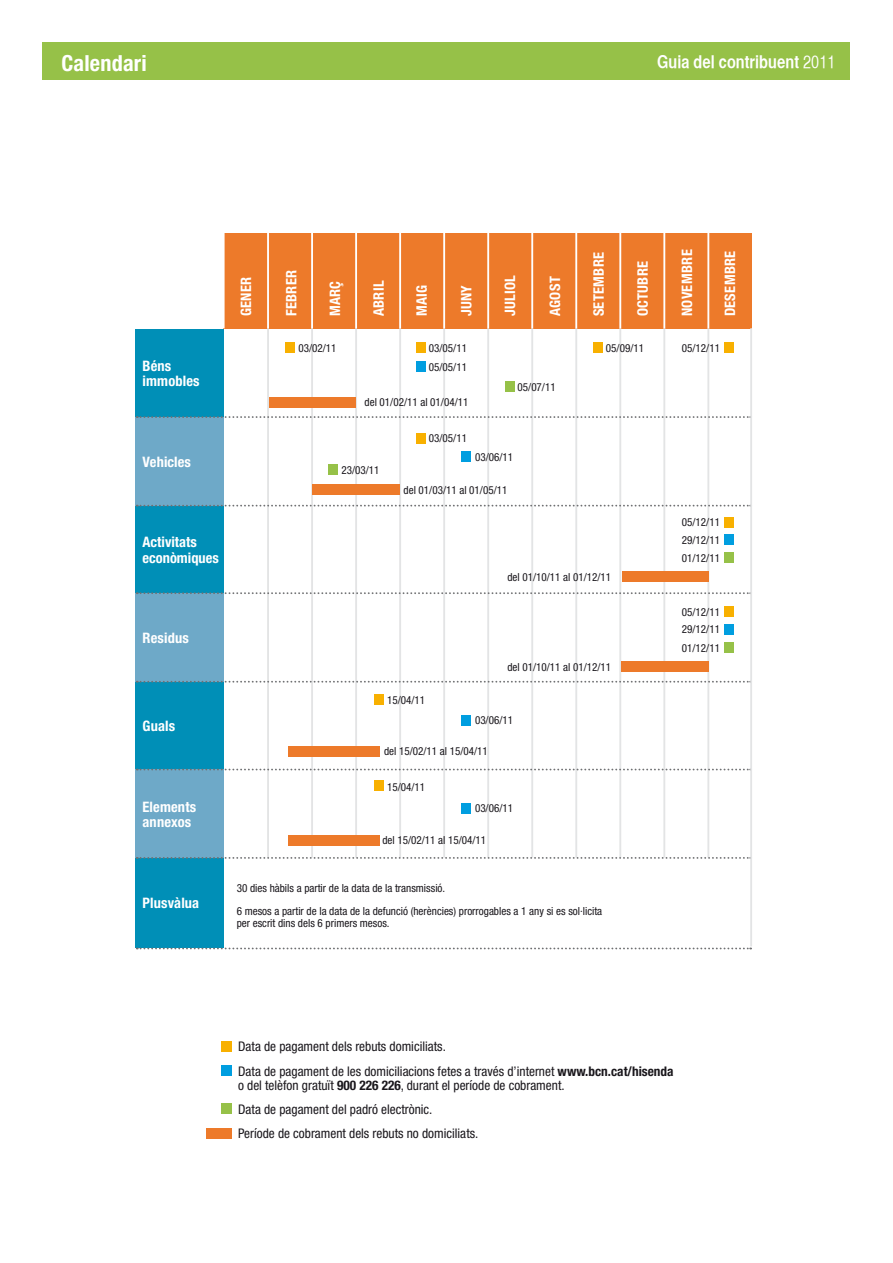
<style>
.page{position:relative;width:893px;height:1263px;background:#fff}
.page>*{position:absolute;margin:0;border:0;box-sizing:border-box;transform-origin:0 0}
.texto_calendario{font:700 condensed 22.2px "Helvetica Neue";letter-spacing:.01em;color:#fff}
.t1{font:17.7px "Helvetica CY Bold";color:#fff}
.texto_calendario-2{font:700 condensed 14.4px/15.6px "Helvetica Neue";letter-spacing:.01em;color:#fff}
.texto_peque{font:condensed 13.35px/13.8px "Helvetica Neue";color:#1a171c}
.titulo_impuesto{font:condensed 11.1px "Helvetica Neue";color:#1a171c}
.texto_peque-2{font:condensed 11.1px/12.1px "Helvetica Neue";color:#1a171c}
.s1{font-family:"Helvetica CY Plain"}
.s2{font-weight:700}
</style>
<div class="page">
<div style="left:221px;top:1041px;width:11px;height:11px;background:#f8b000"></div>
<div style="left:221px;top:1065px;width:11px;height:11px;background:#009ee0"></div>
<div style="left:221px;top:1104px;width:11px;height:10px;background:#96c148"></div>
<div style="left:206px;top:1128px;width:26px;height:10px;background:#ed7a2a"></div>
<div style="left:43px;top:43px;width:807px;height:37px;background:#96c148"></div>
<div style="left:223px;top:233px;width:528px;height:95px;background:#ed7a2a"></div>
<hr style="left:311px;top:147px;width:2px;height:181px;background:#fff">
<hr style="left:267px;top:147px;width:2px;height:181px;background:#fff">
<hr style="left:223px;top:147px;width:2px;height:181px;background:#fff">
<hr style="left:399px;top:147px;width:2px;height:181px;background:#fff">
<hr style="left:355px;top:147px;width:2px;height:181px;background:#fff">
<hr style="left:487px;top:147px;width:2px;height:181px;background:#fff">
<hr style="left:443px;top:147px;width:2px;height:181px;background:#fff">
<hr style="left:575px;top:147px;width:2px;height:181px;background:#fff">
<hr style="left:531px;top:147px;width:2px;height:181px;background:#fff">
<hr style="left:663px;top:147px;width:2px;height:181px;background:#fff">
<hr style="left:707px;top:147px;width:2px;height:181px;background:#fff">
<hr style="left:619px;top:147px;width:2px;height:181px;background:#fff">
<div style="left:135px;top:329px;width:88px;height:88px;background:#008fb7"></div>
<div style="left:135px;top:505px;width:88px;height:88px;background:#008fb7"></div>
<div style="left:135px;top:681px;width:88px;height:88px;background:#008fb7"></div>
<div style="left:135px;top:857px;width:88px;height:91px;background:#008fb7"></div>
<div style="left:135px;top:417px;width:88px;height:88px;background:#6ea9c8"></div>
<div style="left:135px;top:593px;width:88px;height:88px;background:#6ea9c8"></div>
<div style="left:135px;top:769px;width:88px;height:88px;background:#6ea9c8"></div>
<hr style="left:267px;top:328px;width:2px;height:529px;background:#e3e4e5">
<hr style="left:311px;top:328px;width:2px;height:529px;background:#e3e4e5">
<hr style="left:355px;top:328px;width:2px;height:529px;background:#e3e4e5">
<hr style="left:399px;top:328px;width:2px;height:529px;background:#e3e4e5">
<hr style="left:443px;top:328px;width:2px;height:529px;background:#e3e4e5">
<hr style="left:487px;top:328px;width:2px;height:529px;background:#e3e4e5">
<hr style="left:531px;top:328px;width:2px;height:529px;background:#e3e4e5">
<hr style="left:575px;top:328px;width:2px;height:529px;background:#e3e4e5">
<hr style="left:619px;top:328px;width:2px;height:529px;background:#e3e4e5">
<hr style="left:663px;top:328px;width:2px;height:529px;background:#e3e4e5">
<hr style="left:707px;top:328px;width:2px;height:529px;background:#e3e4e5">
<div style="left:269px;top:397px;width:86px;height:10px;background:#ed7a2a"></div>
<div style="left:312px;top:485px;width:87px;height:10px;background:#ed7a2a"></div>
<div style="left:622px;top:571px;width:86px;height:10px;background:#ed7a2a"></div>
<div style="left:416px;top:362px;width:10px;height:10px;background:#009ee0"></div>
<div style="left:505px;top:381px;width:9px;height:10px;background:#96c148"></div>
<div style="left:329px;top:464px;width:9px;height:10px;background:#96c148"></div>
<div style="left:462px;top:451px;width:9px;height:11px;background:#009ee0"></div>
<div style="left:724px;top:535px;width:9px;height:10px;background:#009ee0"></div>
<div style="left:724px;top:553px;width:9px;height:10px;background:#96c148"></div>
<div style="left:288px;top:746px;width:92px;height:11px;background:#ed7a2a"></div>
<div style="left:461px;top:715px;width:10px;height:10px;background:#009ee0"></div>
<div style="left:288px;top:835px;width:92px;height:10px;background:#ed7a2a"></div>
<div style="left:461px;top:803px;width:10px;height:10px;background:#009ee0"></div>
<div style="left:621px;top:662px;width:87px;height:10px;background:#ed7a2a"></div>
<div style="left:724px;top:624px;width:9px;height:10px;background:#009ee0"></div>
<div style="left:724px;top:642px;width:9px;height:10px;background:#96c148"></div>
<div style="left:285px;top:342px;width:9px;height:10px;background:#f8b000"></div>
<div style="left:416px;top:342px;width:10px;height:10px;background:#f8b000"></div>
<div style="left:416px;top:433px;width:10px;height:11px;background:#f8b000"></div>
<div style="left:593px;top:342px;width:9px;height:10px;background:#f8b000"></div>
<div style="left:724px;top:342px;width:9px;height:10px;background:#f8b000"></div>
<div style="left:724px;top:517px;width:9px;height:10px;background:#f8b000"></div>
<div style="left:374px;top:695px;width:9px;height:10px;background:#f8b000"></div>
<div style="left:374px;top:781px;width:9px;height:10px;background:#f8b000"></div>
<div style="left:724px;top:607px;width:9px;height:10px;background:#f8b000"></div>
<svg style="left:137px;top:416px;width:613px;height:2px"></svg>
<svg style="left:137px;top:505px;width:613px;height:2px"></svg>
<svg style="left:137px;top:592px;width:613px;height:2px"></svg>
<svg style="left:137px;top:681px;width:613px;height:2px"></svg>
<svg style="left:137px;top:769px;width:613px;height:1px"></svg>
<svg style="left:137px;top:857px;width:613px;height:2px"></svg>
<svg style="left:137px;top:947px;width:614px;height:2px"></svg>
<hr style="left:750px;top:328px;width:2px;height:618px;background:#e3e4e5">
<p class="texto_calendario" style="left:61px;top:49px;width:87px">Calendari</p>
<p class="t1" style="left:657px;top:51px;width:180px">Guia del contribuent <span class="s1">2011</span></p>
<p class="texto_calendario-2" style="left:143px;top:358px;width:59px">Béns immobles</p>
<p class="texto_calendario-2" style="left:143px;top:454px;width:50px">Vehicles</p>
<p class="texto_calendario-2" style="left:143px;top:534px;width:78px">Activitats econòmiques</p>
<p class="texto_calendario-2" style="left:143px;top:630px;width:48px">Residus</p>
<p class="texto_calendario-2" style="left:143px;top:718px;width:34px">Guals</p>
<p class="texto_calendario-2" style="left:143px;top:798px;width:55px">Elements annexos</p>
<p class="texto_calendario-2" style="left:143px;top:895px;width:58px">Plusvàlua</p>
<p class="texto_calendario-2" style="left:238px;top:316px;width:41px;rotate:-90deg">GENER</p>
<p class="texto_calendario-2" style="left:283px;top:316px;width:48px;rotate:-90deg">FEBRER</p>
<p class="texto_calendario-2" style="left:327px;top:316px;width:37px;rotate:-90deg">MARÇ</p>
<p class="texto_calendario-2" style="left:371px;top:316px;width:37px;rotate:-90deg">ABRIL</p>
<p class="texto_calendario-2" style="left:414px;top:316px;width:33px;rotate:-90deg">MAIG</p>
<p class="texto_calendario-2" style="left:458px;top:316px;width:33px;rotate:-90deg">JUNY</p>
<p class="texto_calendario-2" style="left:502px;top:316px;width:43px;rotate:-90deg">JULIOL</p>
<p class="texto_calendario-2" style="left:547px;top:316px;width:41px;rotate:-90deg">AGOST</p>
<p class="titulo_impuesto" style="left:298px;top:341px;width:40px">03/02/11</p>
<p class="titulo_impuesto" style="left:429px;top:341px;width:40px">03/05/11</p>
<p class="titulo_impuesto" style="left:429px;top:361px;width:40px">05/05/11</p>
<p class="titulo_impuesto" style="left:365px;top:395px;width:105px">del 01/02/11 al 01/04/11</p>
<p class="titulo_impuesto" style="left:518px;top:381px;width:40px">05/07/11</p>
<p class="titulo_impuesto" style="left:341px;top:463px;width:40px">23/03/11</p>
<p class="titulo_impuesto" style="left:429px;top:432px;width:40px">03/05/11</p>
<p class="titulo_impuesto" style="left:475px;top:451px;width:40px">03/06/11</p>
<p class="titulo_impuesto" style="left:404px;top:484px;width:105px">del 01/03/11 al 01/05/11</p>
<p class="texto_calendario-2" style="left:591px;top:316px;width:66px;rotate:-90deg">SETEMBRE</p>
<p class="texto_calendario-2" style="left:635px;top:316px;width:57px;rotate:-90deg">OCTUBRE</p>
<p class="texto_calendario-2" style="left:679px;top:316px;width:68px;rotate:-90deg">NOVEMBRE</p>
<p class="texto_calendario-2" style="left:722px;top:316px;width:67px;rotate:-90deg">DESEMBRE</p>
<p class="titulo_impuesto" style="left:606px;top:341px;width:40px">05/09/11</p>
<p class="titulo_impuesto" style="left:682px;top:341px;width:40px">05/12/11</p>
<p class="titulo_impuesto" style="left:682px;top:516px;width:40px">05/12/11</p>
<p class="titulo_impuesto" style="left:682px;top:533px;width:40px">29/12/11</p>
<p class="titulo_impuesto" style="left:682px;top:552px;width:40px">01/12/11</p>
<p class="titulo_impuesto" style="left:507px;top:571px;width:105px">del 01/10/11 al 01/12/11</p>
<p class="titulo_impuesto" style="left:387px;top:694px;width:40px">15/04/11</p>
<p class="titulo_impuesto" style="left:507px;top:661px;width:105px">del 01/10/11 al 01/12/11</p>
<p class="titulo_impuesto" style="left:475px;top:714px;width:40px">03/06/11</p>
<p class="titulo_impuesto" style="left:384px;top:744px;width:105px">del 15/02/11 al 15/04/11</p>
<p class="titulo_impuesto" style="left:387px;top:780px;width:40px">15/04/11</p>
<p class="titulo_impuesto" style="left:475px;top:802px;width:40px">03/06/11</p>
<p class="titulo_impuesto" style="left:382px;top:833px;width:105px">del 15/02/11 al 15/04/11</p>
<p class="texto_peque-2" style="left:237px;top:882px;width:210px">30 dies hàbils a partir de la data de la transmissió.</p>
<p class="texto_peque-2" style="left:237px;top:905px;width:367px">6 mesos a partir de la data de la defunció (herències) prorrogables a 1 any si es sol·licita per escrit dins dels 6 primers mesos.</p>
<p class="titulo_impuesto" style="left:682px;top:605px;width:40px">05/12/11</p>
<p class="titulo_impuesto" style="left:682px;top:623px;width:40px">29/12/11</p>
<p class="titulo_impuesto" style="left:682px;top:641px;width:40px">01/12/11</p>
<p class="texto_peque" style="left:238px;top:1040px;width:209px">Data de pagament dels rebuts domiciliats.</p>
<p class="texto_peque" style="left:238px;top:1064px;width:437px">Data de pagament de les domiciliacions fetes a través d’internet <span class="s2">www.bcn.cat/hisenda </span>o del telèfon gratuït <span class="s2">900 226 226</span>, durant el període de cobrament.</p>
<p class="texto_peque" style="left:238px;top:1102px;width:196px">Data de pagament del padró electrònic.</p>
<p class="texto_peque" style="left:238px;top:1127px;width:242px">Període de cobrament dels rebuts no domiciliats.</p>
</div>
